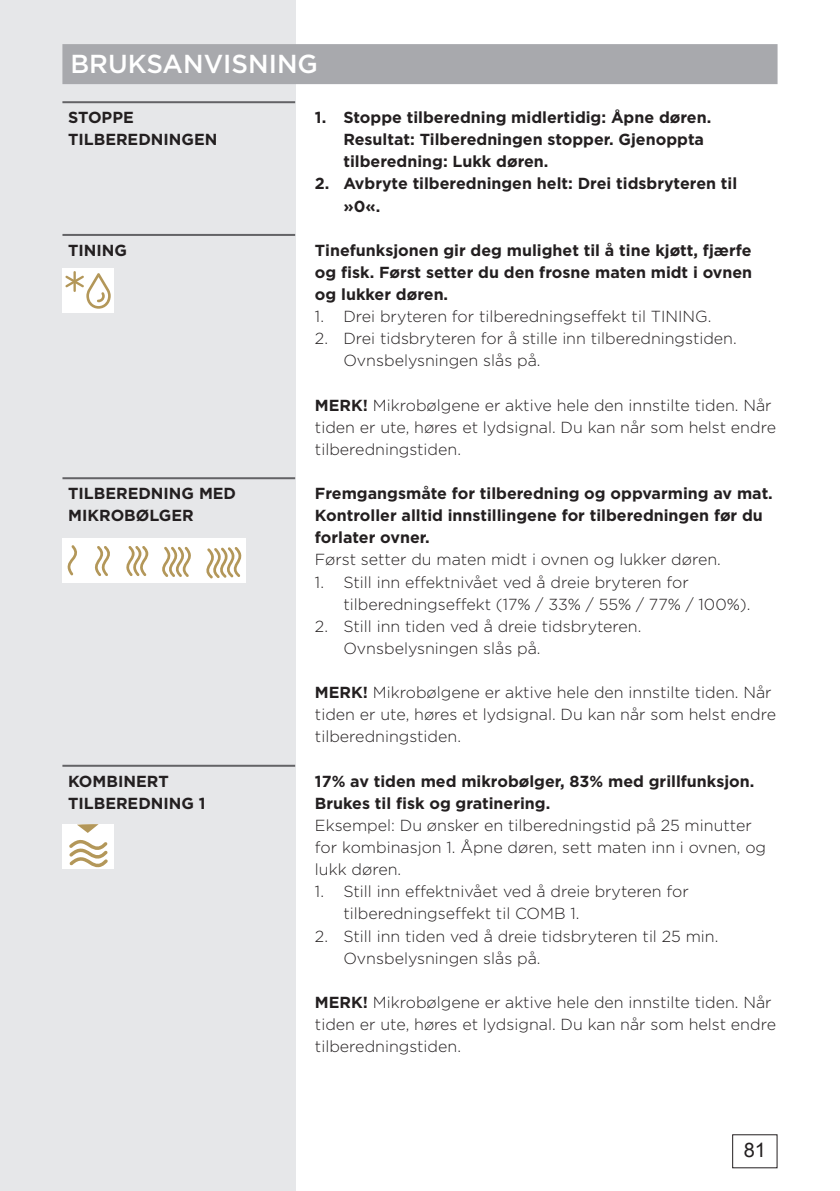
<style>
.page{position:relative;width:840px;height:1191px;background:#fff}
.page>*{position:absolute;margin:0;border:0;box-sizing:border-box;transform-origin:0 0}
.t1{font:500 26px "Gotham";color:#fff}
.t2{font:20px "Arial";color:#231f20}
.t3{font:300 16px/22.2px "Gotham";color:#231f20}
.t4{font:700 16px/22.2px "Gotham";color:#231f20}
.s1{font-weight:700}
</style>
<div class="page">
<div style="left:0;top:0;width:295px;height:1191px;background:#e6e7e9"></div>
<hr style="left:62px;top:101px;width:233px;height:2px;background:#636366">
<hr style="left:62px;top:234px;width:233px;height:2px;background:#636366">
<hr style="left:62px;top:477px;width:233px;height:2px;background:#636366">
<hr style="left:62px;top:764px;width:233px;height:2px;background:#636366">
<div style="left:62px;top:44px;width:715px;height:40px;background:#a8a9ad"></div>
<div style="left:62px;top:268px;width:51px;height:44px;background:#fff"></div>
<hr style="left:73px;top:271px;width:3px;height:21px;background:#b39759">
<svg style="left:65px;top:273px;width:46px;height:36px"></svg>
<div style="left:62px;top:538px;width:184px;height:44px;background:#fff"></div>
<svg style="left:67px;top:545px;width:10px;height:30px"></svg>
<svg style="left:206px;top:547px;width:36px;height:31px"></svg>
<svg style="left:162px;top:546px;width:29px;height:31px"></svg>
<svg style="left:126px;top:546px;width:22px;height:30px"></svg>
<svg style="left:95px;top:546px;width:15px;height:30px"></svg>
<div style="left:62px;top:824px;width:51px;height:44px;background:#fff"></div>
<svg style="left:69px;top:824px;width:39px;height:44px"></svg>
<h1 class="t1" style="left:70px;top:47px;width:249px">BRUKSANVISNING</h1>
<p class="t4" style="left:68px;top:106px;width:151px">STOPPE<br>TILBEREDNINGEN</p>
<p class="t4" style="left:68px;top:239px;width:59px">TINING</p>
<p class="t4" style="left:68px;top:482px;width:169px">TILBEREDNING M ED<br>M IKROBØLGER</p>
<p class="t4" style="left:68px;top:769px;width:139px">KOMBINERT<br>TILBEREDNING 1</p>
<p class="t4" style="left:343px;top:106px;width:369px;text-indent:-28px">1. Stoppe tilberedning midlertidig: Åpne døren.<br>Resultat: Tilberedningen stopper. Gjenoppta tilberedning: Lukk døren.</p>
<p class="t4" style="left:343px;top:173px;width:395px;text-indent:-28px">2. Avbryte tilberedningen helt: Drei tidsbryteren til »0«.</p>
<p class="t4" style="left:315px;top:239px;width:438px;text-align:justify">Tinefunksjonen gir deg mulighet til å tine kjøtt, fjærfe og fisk. Først setter du den frosne maten midt i ovnen og lukker døren.</p>
<p class="t3" style="left:315px;top:305px;width:398px">1. Drei bryteren for tilberedningseffekt til TINING.</p>
<p class="t3" style="left:343px;top:327px;width:395px;text-indent:-28px">2. Drei tidsbryteren for å stille inn tilberedningstiden.<br>Ovnsbelysningen slås på.</p>
<p class="t3" style="left:315px;top:393px;width:462px"><span class="s1">MERK!</span> Mikrobølgene er aktive hele den innstilte tiden. Når tiden er ute, høres et lydsignal. Du kan når som helst endre tilberedningstiden.</p>
<p class="t4" style="left:315px;top:482px;width:459px">Fremgangsmåte for tilberedning og oppvarming av mat.<br>Kontroller alltid innstillingene for tilberedningen før du forlater ovner.</p>
<p class="t3" style="left:315px;top:548px;width:407px">Først setter du maten midt i ovnen og lukker døren.</p>
<p class="t3" style="left:343px;top:570px;width:408px;text-indent:-28px">1. Still inn effektnivået ved å dreie bryteren for tilberedningseffekt (17% / 33% / 55% / 77% / 100%).</p>
<p class="t3" style="left:343px;top:614px;width:299px;text-indent:-28px">2. Still inn tiden ved å dreie tidsbryteren.<br>Ovnsbelysningen slås på.</p>
<p class="t3" style="left:315px;top:681px;width:462px"><span class="s1">MERK!</span> Mikrobølgene er aktive hele den innstilte tiden. Når tiden er ute, høres et lydsignal. Du kan når som helst endre tilberedningstiden.</p>
<p class="t4" style="left:315px;top:770px;width:441px">17% av tiden med mikrobølger, 83% med grillfunksjon.<br>Brukes til fisk og gratinering.</p>
<p class="t3" style="left:315px;top:813px;width:452px">Eksempel: Du ønsker en tilberedningstid på 25 minutter for kombinasjon 1. Åpne døren, sett maten inn i ovnen, og lukk døren.</p>
<p class="t3" style="left:343px;top:880px;width:347px;text-indent:-28px">1. Still inn effektnivået ved å dreie bryteren for tilberedningseffekt til COMB 1.</p>
<p class="t3" style="left:343px;top:924px;width:376px;text-indent:-28px">2. Still inn tiden ved å dreie tidsbryteren til 25 min.<br>Ovnsbelysningen slås på.</p>
<p class="t3" style="left:315px;top:990px;width:462px"><span class="s1">MERK!</span> Mikrobølgene er aktive hele den innstilte tiden. Når tiden er ute, høres et lydsignal. Du kan når som helst endre tilberedningstiden.</p>
<p class="t2" style="left:743px;top:1137px;width:24px">81</p>
</div>
